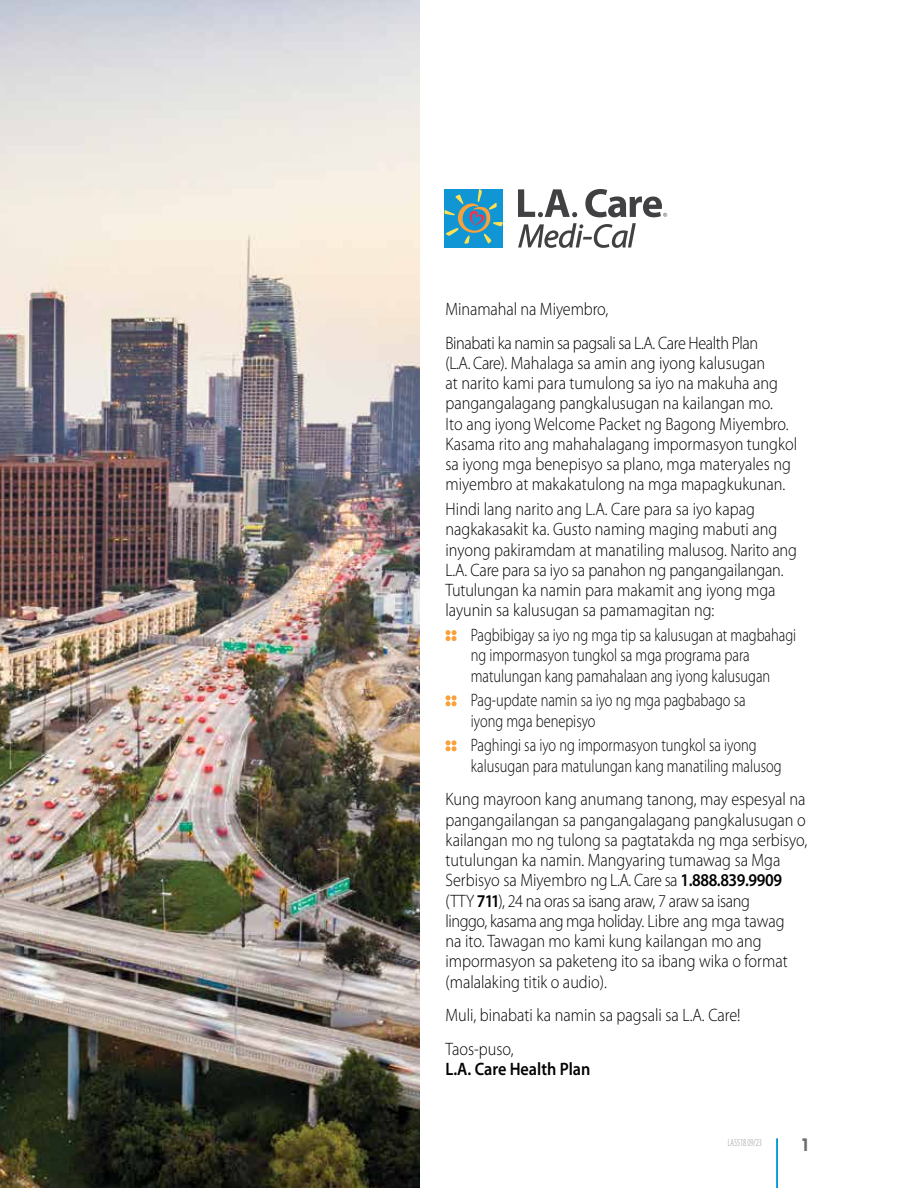
<style>
.page{position:relative;width:918px;height:1188px;background:#fff}
.page>*{position:absolute;margin:0;border:0;box-sizing:border-box;transform-origin:0 0}
.t1{font:300 18px/20.2px "Myriad Pro";color:#000;scale:.9 1}
.t2{font:300 18px/20.2px "Myriad Pro";color:#000;scale:.8 1}
.t3{font:300 18px/33.8px "Myriad Pro";letter-spacing:-.025em;color:#000;scale:.9 1}
.t4{font:600 18px "Myriad Pro";color:#000;scale:.9 1}
.t5{font:700 18px "Montserrat";color:#6d6e71;scale:.8 1}
.t6{font:300 condensed 10.5px "Myriad Pro";color:#939598;scale:.8 1}
.s1{font-weight:600}
</style>
<div class="page">
<hr style="left:776px;top:1138px;width:2px;height:50px;background:#0097d7">
<img style="left:0;top:0;width:419px;height:1188px">
<svg style="left:446px;top:630px;width:11px;height:11px"></svg>
<svg style="left:446px;top:695px;width:11px;height:11px"></svg>
<svg style="left:446px;top:740px;width:11px;height:11px"></svg>
<div style="left:445px;top:189px;width:58px;height:58px;background:#1096d4"></div>
<svg style="left:445px;top:189px;width:58px;height:55px"></svg>
<svg style="left:518px;top:189px;width:59px;height:28px"></svg>
<svg style="left:518px;top:223px;width:118px;height:25px"></svg>
<svg style="left:585px;top:189px;width:82px;height:28px"></svg>
<p class="t3" style="left:446px;top:292px;width:349px">Minamahal na Miyembro,<br>Binabati ka namin sa pagsali sa L.A. Care Health Plan</p>
<p class="t1" style="left:446px;top:353px;width:392px">(L.A. Care). Mahalaga sa amin ang iyong kalusugan<br>at narito kami para tumulong sa iyo na makuha ang pangangalagang pangkalusugan na kailangan mo.<br>Ito ang iyong Welcome Packet ng Bagong Miyembro.<br>Kasama rito ang mahahalagang impormasyon tungkol sa iyong mga benepisyo sa plano, mga materyales ng miyembro at makakatulong na mga mapagkukunan.</p>
<p class="t1" style="left:446px;top:499px;width:392px">Hindi lang narito ang L.A. Care para sa iyo kapag nagkakasakit ka. Gusto naming maging mabuti ang inyong pakiramdam at manatiling malusog. Narito ang L.A. Care para sa iyo sa panahon ng pangangailangan.<br>Tutulungan ka namin para makamit ang iyong mga layunin sa kalusugan sa pamamagitan ng:</p>
<p class="t2" style="left:471px;top:625px;width:408px">Pagbibigay sa iyo ng mga tip sa kalusugan at magbahagi ng impormasyon tungkol sa mga programa para matulungan kang pamahalaan ang iyong kalusugan</p>
<p class="t2" style="left:471px;top:690px;width:345px">Pag‑update namin sa iyo ng mga pagbabago sa iyong mga benepisyo</p>
<p class="t2" style="left:471px;top:735px;width:390px">Paghingi sa iyo ng impormasyon tungkol sa iyong kalusugan para matulungan kang manatiling malusog</p>
<p class="t1" style="left:446px;top:789px;width:404px">Kung mayroon kang anumang tanong, may espesyal na pangangailangan sa pangangalagang pangkalusugan o kailangan mo ng tulong sa pagtatakda ng mga serbisyo, tutulungan ka namin. Mangyaring tumawag sa Mga Serbisyo sa Miyembro ng L.A. Care sa <span class="s1">1.888.839.9909 </span>(TTY <span class="s1">711</span>), 24 na oras sa isang araw, 7 araw sa isang<br>linggo, kasama ang mga holiday. Libre ang mga tawag<br>na ito. Tawagan mo kami kung kailangan mo ang impormasyon sa paketeng ito sa ibang wika o format (malalaking titik o audio).</p>
<p class="t1" style="left:446px;top:999px;width:329px;line-height:33.8px">Muli, binabati ka namin sa pagsali sa L.A. Care!<br>Taos‑puso,</p>
<p class="t4" style="left:446px;top:1058px;width:162px">L.A. Care Health Plan</p>
<p class="t6" style="left:728px;top:1137px;width:44px">LA5518 09/23</p>
<p class="t5" style="left:803px;top:1134px;width:9px">1</p>
</div>
